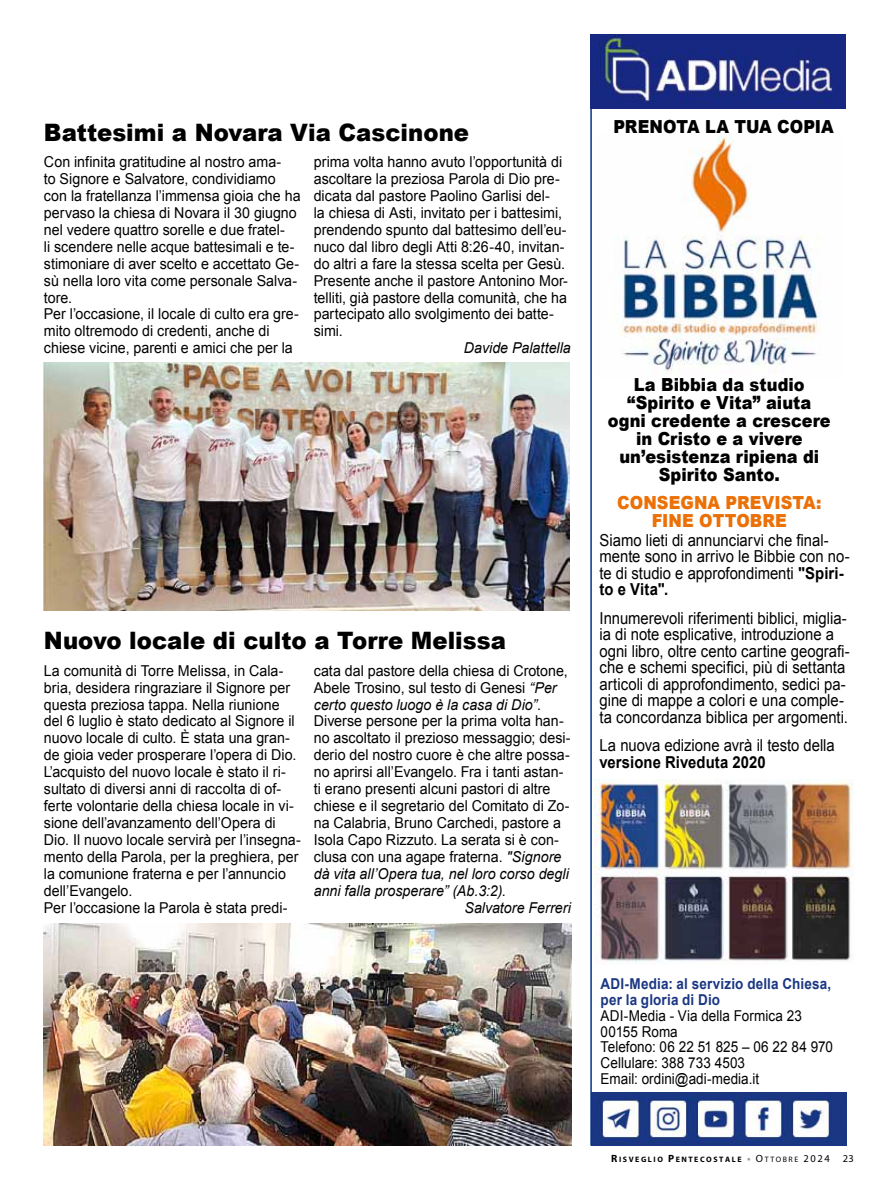
<style>
.page{position:relative;width:893px;height:1191px;background:#fff}
.page>*{position:absolute;margin:0;border:0;box-sizing:border-box;transform-origin:0 0}
.t1{font:900 24px "Arial";color:#000;scale:.95 1}
.t2{font:900 18px/18px "Arial";letter-spacing:.005em;color:#000;text-align:center;scale:.9 1}
.t3{font:900 18px/18px "Arial";letter-spacing:.005em;color:#eb7006;text-align:center;scale:.9 1}
.t4{font:16.5px/16.5px "Arial";color:#000;scale:.9 1}
.t5{font:700 16.5px "Arial";letter-spacing:.005em;color:#000;scale:.9 1}
.t6{font:15px/17px "Arial";color:#000;scale:.95 1}
.t7{font:italic 15px "Arial";color:#000;scale:.95 1}
.t8{font:15px/15.8px "Arial";color:#000;scale:.9 1}
.t9{font:700 15px/15.8px "Arial";letter-spacing:.01em;color:#1b3783;scale:.9 1}
.t10{font:700 7.8px "Myriad Pro";letter-spacing:.2em;color:#000}
.s1{font-style:italic}
.s2{font-style:normal}
.s3{font-weight:700}
.s4{font-size:10.5px}
.s5{font-size:10.5px;color:#9c9d9f}
.s6{font-weight:400;font-size:10.5px}
.s7{font-weight:400}
</style>
<div class="page">
<img style="left:595px;top:779px;width:259px;height:185px">
<img style="left:613px;top:135px;width:207px;height:238px">
<img style="left:592px;top:1092px;width:254px;height:53px">
<hr style="left:590px;top:34px;width:2px;height:1111px;background:#003784">
<img style="left:590px;top:34px;width:255px;height:75px">
<img style="left:43px;top:362px;width:526px;height:248px">
<img style="left:43px;top:923px;width:529px;height:222px">
<h1 class="t1" style="left:44px;top:114px;width:449px">Battesimi a Novara Via Cascinone</h1>
<p class="t6" style="left:44px;top:153px;width:272px">Con infinita gratitudine al nostro ama-<br>to Signore e Salvatore, condividiamo con la fratellanza l’immensa gioia che ha pervaso la chiesa di Novara il 30 giugno nel vedere quattro sorelle e due fratel-<br>li scendere nelle acque battesimali e te&shy;stimoniare di aver scelto e accettato Ge&shy;sù nella loro vita come personale Salva&shy;tore.<br>Per l’occasione, il locale di culto era gre&shy;mito oltremodo di credenti, anche di chiese vicine, parenti e amici che per la</p>
<p class="t6" style="left:314px;top:153px;width:269px">prima volta hanno avuto l’opportunità di ascoltare la preziosa Parola di Dio pre&shy;dicata dal pastore Paolino Garlisi del-<br>la chiesa di Asti, invitato per i battesimi, prendendo spunto dal battesimo dell’eu&shy;nuco dal libro degli Atti 8:26-40, invitan&shy;do altri a fare la stessa scelta per Gesù.<br>Presente anche il pastore Antonino Mor&shy;telliti, già pastore della comunità, che ha partecipato allo svolgimento dei batte&shy;simi.</p>
<p class="t7" style="left:464px;top:338px;width:114px">Davide Palattella</p>
<h1 class="t1" style="left:44px;top:623px;width:488px">Nuovo locale di culto a Torre Melissa</h1>
<p class="t6" style="left:44px;top:662px;width:272px">La comunità di Torre Melissa, in Cala&shy;bria, desidera ringraziare il Signore per questa preziosa tappa. Nella riunione del 6 luglio è stato dedicato al Signore il nuovo locale di culto. È stata una gran&shy;de gioia veder prosperare l’opera di Dio.<br>L’acquisto del nuovo locale è stato il ri&shy;sultato di diversi anni di raccolta di of&shy;ferte volontarie della chiesa locale in vi&shy;sione dell’avanzamento dell’Opera di Dio. Il nuovo locale servirà per l’insegna&shy;mento della Parola, per la preghiera, per la comunione fraterna e per l’annuncio dell’Evangelo.<br>Per l’occasione la Parola è stata predi-</p>
<p class="t6" style="left:314px;top:662px;width:269px">cata dal pastore della chiesa di Crotone,</p>
<p class="t6" style="left:314px;top:679px;width:257px">Abele Trosino, sul testo di Genesi <span class="s1">“Per</span></p>
<p class="t7" style="left:314px;top:694px;width:241px">certo questo luogo è la casa di Dio”<span class="s2">.</span></p>
<p class="t6" style="left:314px;top:713px;width:265px">Diverse persone per la prima volta han-</p>
<p class="t6" style="left:314px;top:730px;width:272px">no ascoltato il prezioso messaggio; desi-</p>
<p class="t6" style="left:314px;top:747px;width:271px">derio del nostro cuore è che altre possa-</p>
<p class="t6" style="left:314px;top:763px;width:265px">no aprirsi all’Evangelo. Fra i tanti astan-</p>
<p class="t6" style="left:314px;top:780px;width:251px">ti erano presenti alcuni pastori di altre</p>
<p class="t6" style="left:314px;top:797px;width:271px">chiese e il segretario del Comitato di Zo-</p>
<p class="t6" style="left:314px;top:814px;width:262px">na Calabria, Bruno Carchedi, pastore a</p>
<p class="t6" style="left:314px;top:831px;width:260px">Isola Capo Rizzuto. La serata si è con-</p>
<p class="t6" style="left:314px;top:848px;width:262px">clusa con una agape fraterna. <span class="s1">"Signore</span></p>
<p class="t7" style="left:314px;top:864px;width:270px">dà vita all’Opera tua, nel loro corso degli</p>
<p class="t7" style="left:314px;top:881px;width:204px">anni falla prosperare” (Ab.3:2)<span class="s2">.</span></p>
<p class="t7" style="left:464px;top:898px;width:114px">Salvatore Ferreri</p>
<p class="t2" style="left:613px;top:117px;width:150px">PRENOTA la tua</p>
<p class="t2" style="left:777px;top:117px;width:14px">copia</p>
<p class="t2" style="left:608px;top:375px;width:249px">La Bibbia da studio “Spirito e Vita” aiuta ogni credente a crescere in Cristo e a vivere un’esistenza ripiena di<br>Spirito Santo.</p>
<p class="t3" style="left:617px;top:492px;width:228px">CONSEGNA PREVISTA:<br>FINE OTTOBRE</p>
<p class="t4" style="left:600px;top:532px;width:279px">Siamo lieti di annunciarvi che final&shy;mente sono in arrivo le Bibbie con no&shy;te di studio e approfondimenti <span class="s3">"Spiri&shy;to e Vita".</span></p>
<p class="t4" style="left:600px;top:610px;width:280px">Innumerevoli riferimenti biblici, miglia&shy;ia di note esplicative, introduzione a ogni libro, oltre cento cartine geografi&shy;che e schemi specifici, più di settanta articoli di approfondimento, sedici pa&shy;gine di mappe a colori e una comple&shy;ta concordanza biblica per argomenti.</p>
<p class="t4" style="left:600px;top:737px;width:263px">La nuova edizione avrà il testo della</p>
<p class="t5" style="left:600px;top:751px;width:186px">versione Riveduta 2020</p>
<p class="t9" style="left:601px;top:976px;width:258px">ADI-Media: al servizio della Chiesa, per la gloria di Dio</p>
<p class="t8" style="left:601px;top:1007px;width:259px">ADI-Media - Via della Formica 23<br>00155 Roma<br>Telefono: 06 22 51 825 – 06 22 84 970<br>Cellulare: 388 733 4503<br>Email: ordini@adi-media.it</p>
<p class="t10" style="left:611px;top:1154px;width:244px"><span class="s4">R</span>ISVEGLIO <span class="s4">P</span>ENTECOSTALE <span class="s5">•</span> <span class="s6">O</span><span class="s7">TTOBRE</span> <span class="s6">2024</span> <span class="s6">23</span></p>
</div>
